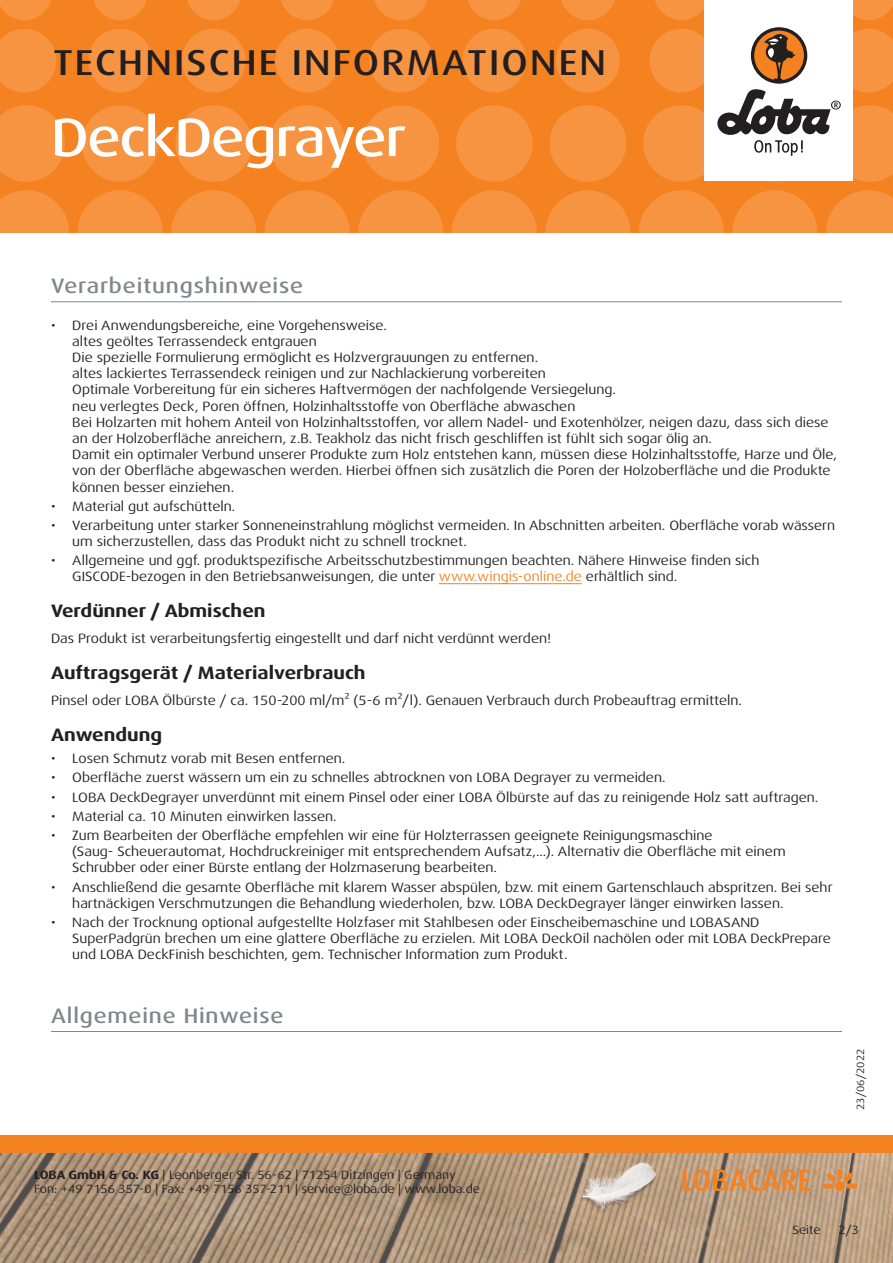
<style>
.page{position:relative;width:893px;height:1263px;background:#fff}
.page>*{position:absolute;margin:0;border:0;box-sizing:border-box;transform-origin:0 0}
.t1{font:500 expanded 54px "Dax Pro";letter-spacing:-.025em;color:#fff}
.t2{font:500 expanded 36px "Dax Pro";letter-spacing:.06em;color:#231f20}
.Titel_grau{font:500 expanded 21px "Dax Pro";letter-spacing:.04em;color:#82858b}
.t3{font:700 expanded 18px "Dax Pro";color:#231f20}
.Text{font:expanded 13.5px/16.2px "Dax Pro";color:#231f20}
.t4{font:expanded 12px/14.4px "Dax Pro";color:#231f20}
.t5{font:expanded 10.5px "Dax Pro";color:#231f20}
.s1{color:#f58220}
.s2{font-weight:700}
</style>
<div class="page">
<div style="left:0;top:0;width:893px;height:233px;background:#f58220"></div>
<svg style="left:0;top:190px;width:69px;height:43px"></svg>
<svg style="left:78px;top:190px;width:85px;height:85px;fill:#f69441"></svg>
<svg style="left:171px;top:190px;width:85px;height:85px;fill:#f69441"></svg>
<svg style="left:265px;top:190px;width:85px;height:85px;fill:#f69441"></svg>
<svg style="left:358px;top:190px;width:85px;height:85px;fill:#f69441"></svg>
<svg style="left:545px;top:190px;width:85px;height:85px;fill:#f69441"></svg>
<svg style="left:452px;top:190px;width:85px;height:85px;fill:#f69441"></svg>
<svg style="left:732px;top:190px;width:85px;height:85px;fill:#f69441"></svg>
<svg style="left:639px;top:190px;width:85px;height:85px;fill:#f69441"></svg>
<svg style="left:826px;top:190px;width:67px;height:43px"></svg>
<svg style="left:0;top:105px;width:65px;height:77px"></svg>
<svg style="left:82px;top:105px;width:76px;height:77px"></svg>
<svg style="left:175px;top:105px;width:77px;height:77px"></svg>
<svg style="left:269px;top:105px;width:76px;height:77px"></svg>
<svg style="left:456px;top:105px;width:77px;height:77px"></svg>
<svg style="left:362px;top:105px;width:77px;height:77px"></svg>
<svg style="left:550px;top:105px;width:76px;height:77px"></svg>
<svg style="left:0;top:29px;width:56px;height:63px"></svg>
<svg style="left:182px;top:29px;width:64px;height:63px"></svg>
<svg style="left:88px;top:29px;width:64px;height:63px"></svg>
<svg style="left:275px;top:29px;width:64px;height:63px"></svg>
<svg style="left:462px;top:29px;width:64px;height:63px"></svg>
<svg style="left:369px;top:29px;width:64px;height:63px"></svg>
<svg style="left:556px;top:29px;width:64px;height:63px"></svg>
<svg style="left:0;top:0;width:51px;height:20px"></svg>
<svg style="left:187px;top:0;width:53px;height:20px"></svg>
<svg style="left:468px;top:0;width:53px;height:20px"></svg>
<svg style="left:655px;top:0;width:49px;height:20px"></svg>
<svg style="left:93px;top:0;width:54px;height:20px"></svg>
<svg style="left:374px;top:0;width:54px;height:20px"></svg>
<svg style="left:281px;top:0;width:53px;height:20px"></svg>
<svg style="left:561px;top:0;width:54px;height:20px"></svg>
<svg style="left:853px;top:0;width:40px;height:20px"></svg>
<img style="left:0;top:1152px;width:893px;height:111px">
<div style="left:0;top:1135px;width:893px;height:17px;background:#f58220"></div>
<div style="left:704px;top:0;width:149px;height:181px;background:#fff"></div>
<svg style="left:643px;top:29px;width:250px;height:153px"></svg>
<img style="left:578px;top:1161px;width:82px;height:81px">
<svg style="left:682px;top:1169px;width:175px;height:22px;background:#d0935c"></svg>
<hr style="left:51px;top:1031px;width:791px;height:1px;background:#82858b">
<hr style="left:51px;top:301px;width:791px;height:1px;background:#82858b">
<hr style="left:439px;top:583px;width:143px;height:1px;background:#f58220">
<h2 class="t2" style="left:53px;top:40px;width:554px">TECHNISCHE INFORMATIONEN</h2>
<p class="t1" style="left:51px;top:103px;width:356px">DeckDegrayer</p>
<p class="Titel_grau" style="left:51px;top:272px;width:254px">Verarbeitungshinweise</p>
<p class="Text" style="left:72px;top:317px;width:766px;text-indent:-21px">• Drei Anwendungsbereiche, eine Vorgehensweise.<br>altes geöltes Terrassendeck entgrauen<br>Die spezielle Formulierung ermöglicht es Holzvergrauungen zu entfernen.<br>altes lackiertes Terrassendeck reinigen und zur Nachlackierung vorbereiten<br>Optimale Vorbereitung für ein sicheres Haftvermögen der nachfolgende Versiegelung.<br>neu verlegtes Deck, Poren öffnen, Holzinhaltsstoffe von Oberfläche abwaschen<br>Bei Holzarten mit hohem Anteil von Holzinhaltsstoffen, vor allem Nadel- und Exotenhölzer, neigen dazu, dass sich diese an der Holzoberfläche anreichern, z.B. Teakholz das nicht frisch geschliffen ist fühlt sich sogar ölig an.<br>Damit ein optimaler Verbund unserer Produkte zum Holz entstehen kann, müssen diese Holzinhaltsstoffe, Harze und Öle, von der Oberfläche abgewaschen werden. Hierbei öffnen sich zusätzlich die Poren der Holzoberfläche und die Produkte können besser einziehen.</p>
<p class="Text" style="left:51px;top:498px;width:186px">• Material gut aufschütteln.</p>
<p class="Text" style="left:72px;top:517px;width:764px;text-indent:-21px">• Verarbeitung unter starker Sonneneinstrahlung möglichst vermeiden. In Abschnitten arbeiten. Oberfläche vorab wässern um sicherzustellen, dass das Produkt nicht zu schnell trocknet.</p>
<p class="Text" style="left:72px;top:553px;width:689px;text-indent:-21px">• Allgemeine und ggf. produktspezifische Arbeitsschutzbestimmungen beachten. Nähere Hinweise finden sich<br>GISCODE-bezogen in den Betriebsanweisungen, die unter <span class="s1">www.wingis-online.de</span> erhältlich sind.</p>
<p class="t3" style="left:51px;top:599px;width:216px">Verdünner / Abmischen</p>
<p class="Text" style="left:51px;top:630px;width:501px">Das Produkt ist verarbeitungsfertig eingestellt und darf nicht verdünnt werden!</p>
<p class="t3" style="left:51px;top:661px;width:316px">Auftragsgerät / Materialverbrauch</p>
<p class="Text" style="left:51px;top:692px;width:692px">Pinsel oder LOBA Ölbürste / ca. 150-200 ml/m² (5-6 m²/l). Genauen Verbrauch durch Probeauftrag ermitteln.</p>
<p class="t3" style="left:51px;top:723px;width:113px">Anwendung</p>
<p class="Text" style="left:51px;top:751px;width:296px">• Losen Schmutz vorab mit Besen entfernen.</p>
<p class="Text" style="left:51px;top:770px;width:616px">• Oberfläche zuerst wässern um ein zu schnelles abtrocknen von LOBA Degrayer zu vermeiden.</p>
<p class="Text" style="left:51px;top:789px;width:769px">• LOBA DeckDegrayer unverdünnt mit einem Pinsel oder einer LOBA Ölbürste auf das zu reinigende Holz satt auftragen.</p>
<p class="Text" style="left:51px;top:808px;width:287px">• Material ca. 10 Minuten einwirken lassen.</p>
<p class="Text" style="left:72px;top:827px;width:715px;text-indent:-21px">• Zum Bearbeiten der Oberfläche empfehlen wir eine für Holzterrassen geeignete Reinigungsmaschine<br>(Saug- Scheuerautomat, Hochdruckreiniger mit entsprechendem Aufsatz,...). Alternativ die Oberfläche mit einem<br>Schrubber oder einer Bürste entlang der Holzmaserung bearbeiten.</p>
<p class="Text" style="left:72px;top:879px;width:762px;text-indent:-21px">• Anschließend die gesamte Oberfläche mit klarem Wasser abspülen, bzw. mit einem Gartenschlauch abspritzen. Bei sehr hartnäckigen Verschmutzungen die Behandlung wiederholen, bzw. LOBA DeckDegrayer länger einwirken lassen.</p>
<p class="Text" style="left:72px;top:914px;width:760px;text-indent:-21px">• Nach der Trocknung optional aufgestellte Holzfaser mit Stahlbesen oder Einscheibemaschine und LOBASAND<br>SuperPadgrün brechen um eine glattere Oberfläche zu erzielen. Mit LOBA DeckOil nachölen oder mit LOBA DeckPrepare und LOBA DeckFinish beschichten, gem. Technischer Information zum Produkt.</p>
<p class="Titel_grau" style="left:51px;top:1002px;width:234px">Allgemeine Hinweise</p>
<p class="t4" style="left:34px;top:1167px;width:447px"><span class="s2">LOBA GmbH &amp; Co. KG</span> | Leonberger Str. 56-62 | 71254 Ditzingen | Germany<br>Fon: +49 7156 357-0 | Fax: +49 7156 357-211 | service@loba.de | www.loba.de</p>
<p class="t5" style="left:854px;top:1110px;width:63px;rotate:-90deg">23/06/2022</p>
<p class="t4" style="left:792px;top:1223px;width:30px">Seite</p>
<p class="t4" style="left:838px;top:1223px;width:22px">2/3</p>
</div>
